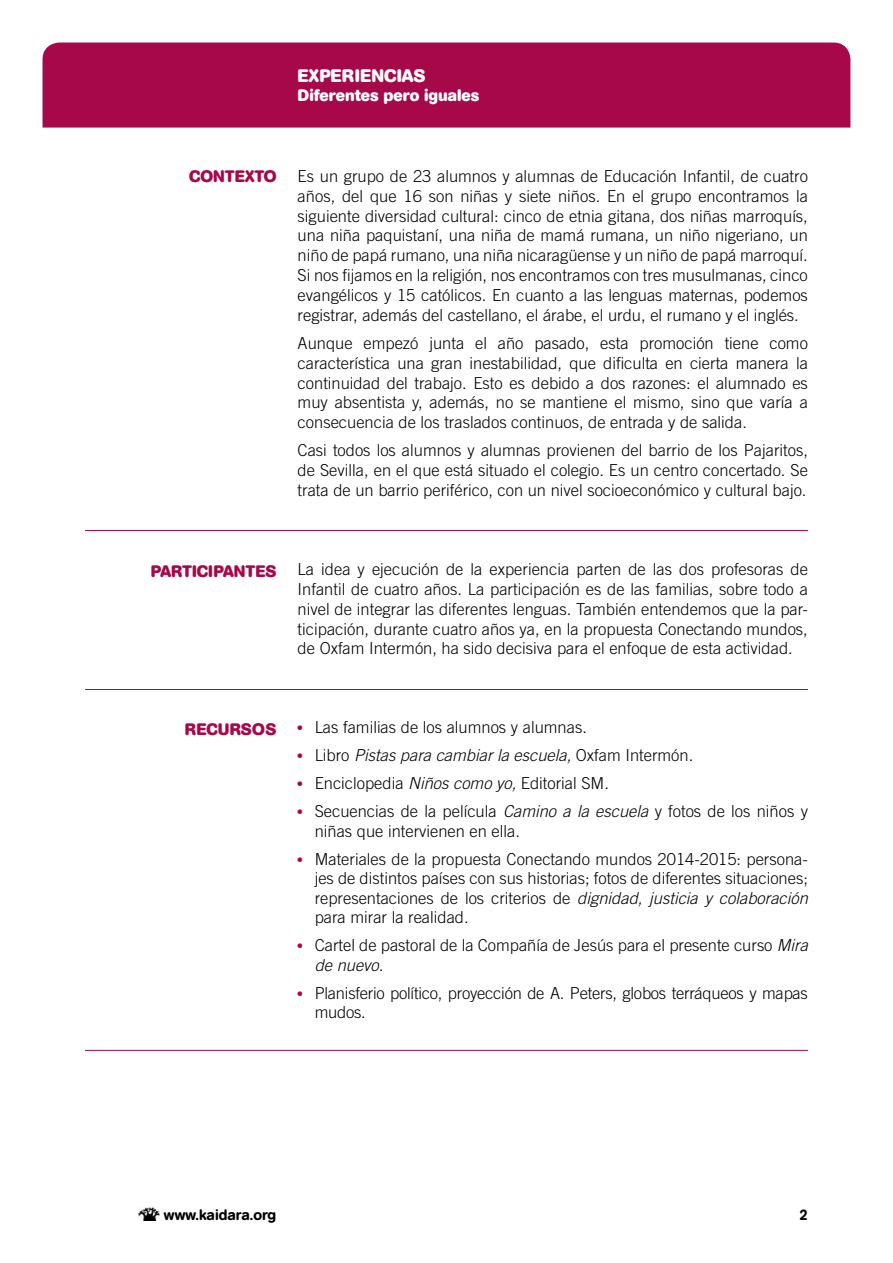
<style>
.page{position:relative;width:893px;height:1263px;background:#fff}
.page>*{position:absolute;margin:0;border:0;box-sizing:border-box;transform-origin:0 0}
.t1{font:700 18px "AG Book Rounded";letter-spacing:.02em;color:#fff}
.t2{font:300 16.5px/19.8px "Trade Gothic";color:#000;text-align:justify}
.t3{font:italic 300 16.5px "Trade Gothic";color:#000}
.t4{font:700 16.5px "AG Book Rounded";color:#fff}
.t5{font:700 16.5px "AG Book Rounded";color:#a7084a}
.t6{font:700 16.5px "AG Book Rounded";letter-spacing:.02em;color:#a7084a}
.t7{font:500 15px "AG Book Rounded";color:#000}
.s1{font-family:"AG Book Rounded";font-weight:700;font-size:15px;color:#a7084a}
.s2{font-family:"AG Book Rounded";font-weight:700;font-style:normal;font-size:15px;color:#a7084a}
.s3{font-style:normal}
.s4{font-style:italic}
</style>
<div class="page">
<img style="left:139px;top:1207px;width:20px;height:13px">
<div style="left:43px;top:43px;width:807px;height:85px;background:#a7084a"></div>
<hr style="left:85px;top:530px;width:723px;height:1px;background:#a7084a">
<hr style="left:85px;top:689px;width:723px;height:1px;background:#a7084a">
<hr style="left:85px;top:1050px;width:723px;height:1px;background:#a7084a">
<p class="t1" style="left:298px;top:65px;width:129px">EXPERIENCIAS</p>
<p class="t4" style="left:298px;top:86px;width:183px">Diferentes pero iguales</p>
<p class="t5" style="left:189px;top:167px;width:89px">CONTEXTO</p>
<p class="t2" style="left:298px;top:166px;width:512px">Es un grupo de 23 alumnos y alumnas de Educación Infantil, de cuatro años, del que 16 son niñas y siete niños. En el grupo encontramos la siguiente diversidad cultural: cinco de etnia gitana, dos niñas marroquís, una niña paquistaní, una niña de mamá rumana, un niño nigeriano, un niño de papá rumano, una niña nicaragüense y un niño de papá marroquí.<br>Si nos fijamos en la religión, nos encontramos con tres musulmanas, cinco evangélicos y 15 católicos. En cuanto a las lenguas maternas, podemos registrar, además del castellano, el árabe, el urdu, el rumano y el inglés.</p>
<p class="t2" style="left:298px;top:333px;width:512px">Aunque empezó junta el año pasado, esta promoción tiene como característica una gran inestabilidad, que dificulta en cierta manera la continuidad del trabajo. Esto es debido a dos razones: el alumnado es muy absentista y, además, no se mantiene el mismo, sino que varía a consecuencia de los traslados continuos, de entrada y de salida.</p>
<p class="t2" style="left:298px;top:440px;width:512px">Casi todos los alumnos y alumnas provienen del barrio de los Pajaritos, de Sevilla, en el que está situado el colegio. Es un centro concertado. Se trata de un barrio periférico, con un nivel socioeconómico y cultural bajo.</p>
<p class="t5" style="left:151px;top:562px;width:127px">PARTICIPANTES</p>
<p class="t2" style="left:298px;top:559px;width:512px">La idea y ejecución de la experiencia parten de las dos profesoras de Infantil de cuatro años. La participación es de las familias, sobre todo a nivel de integrar las diferentes lenguas. También entendemos que la par&shy;ticipación, durante cuatro años ya, en la propuesta Conectando mundos, de Oxfam Intermón, ha sido decisiva para el enfoque de esta actividad.</p>
<p class="t6" style="left:185px;top:719px;width:93px">RECURSOS</p>
<p class="t2" style="left:298px;top:717px;width:291px"><span class="s1">•</span> Las familias de los alumnos y alumnas.</p>
<p class="t3" style="left:298px;top:746px;width:397px"><span class="s2">•</span> <span class="s3">Libro</span> Pistas para cambiar la escuela, <span class="s3">Oxfam Intermón.</span></p>
<p class="t2" style="left:298px;top:773px;width:313px"><span class="s1">•</span> Enciclopedia <span class="s4">Niños como yo,</span> Editorial SM.</p>
<p class="t2" style="left:315px;top:801px;width:495px;text-indent:-17px"><span class="s1">•</span> Secuencias de la película <span class="s4">Camino a la escuela</span> y fotos de los niños y niñas que intervienen en ella.</p>
<p class="t2" style="left:315px;top:849px;width:495px;text-indent:-17px"><span class="s1">•</span> Materiales de la propuesta Conectando mundos 2014-2015: persona&shy;jes de distintos países con sus historias; fotos de diferentes situaciones; representaciones de los criterios de <span class="s4">dignidad, justicia y colaboración </span>para mirar la realidad.</p>
<p class="t2" style="left:315px;top:935px;width:495px;text-indent:-17px"><span class="s1">•</span> Cartel de pastoral de la Compañía de Jesús para el presente curso <span class="s4">Mira de nuevo.</span></p>
<p class="t2" style="left:315px;top:983px;width:495px;text-indent:-17px"><span class="s1">•</span> Planisferio político, proyección de A. Peters, globos terráqueos y mapas mudos.</p>
<p class="t7" style="left:164px;top:1206px;width:114px">www.kaidara.org</p>
<p class="t7" style="left:799px;top:1206px;width:10px">2</p>
</div>
